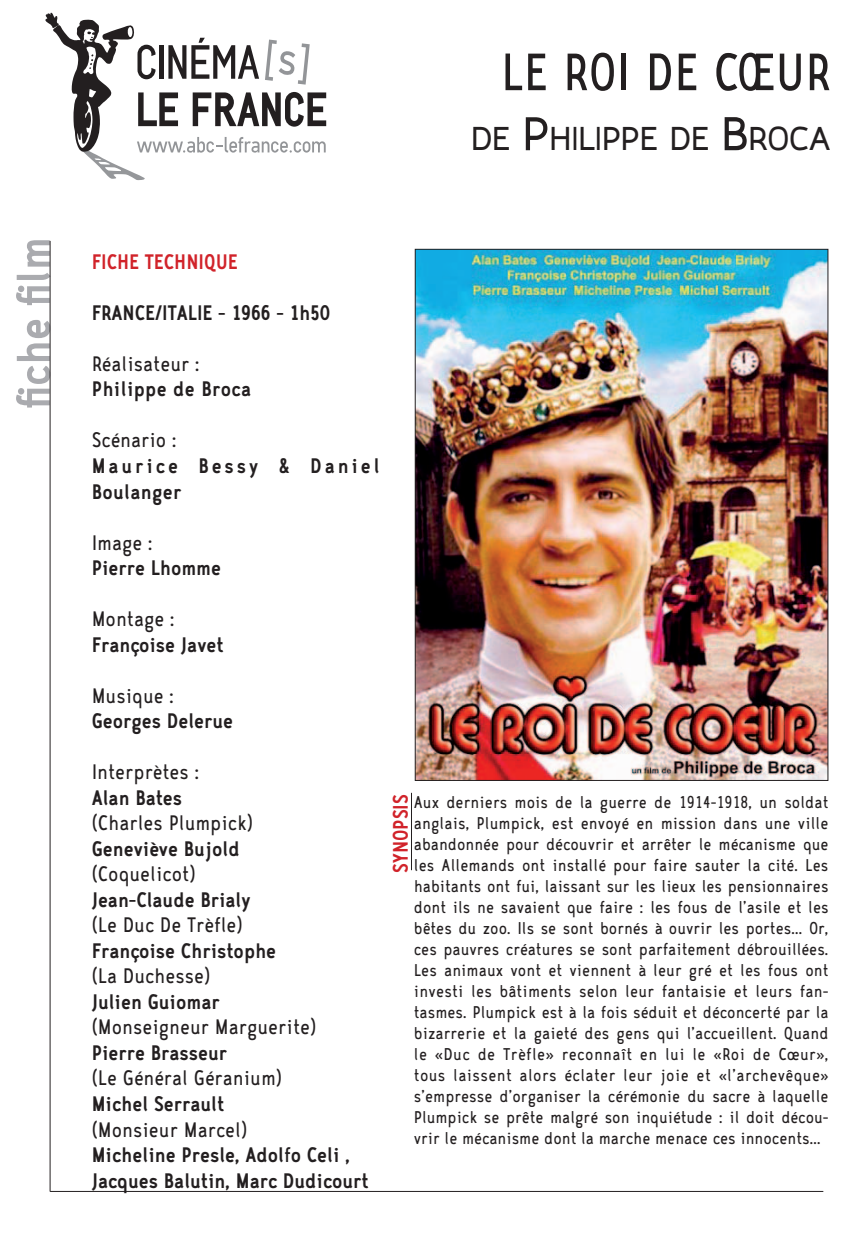
<style>
.page{position:relative;width:851px;height:1234px;background:#fff}
.page>*{position:absolute;margin:0;border:0;box-sizing:border-box;transform-origin:0 0}
.t1{font:60px "CA Zaracusa Narrow";color:#231f20}
.t2{font:700 54px "CA Zaracusa Narrow";color:#aaabaf}
.t3{font:37.8px "CA Zaracusa Wide";letter-spacing:-.02em;color:#231f20}
.t4{font:700 24px/25.5px "CA Zaracusa Narrow";color:#231f20}
.t5{font:24px "CA Zaracusa Narrow";color:#231f20}
.t6{font:700 24px/25.5px "CA Zaracusa Narrow";letter-spacing:.125em;color:#231f20}
.t7{font:700 24px "CA Zaracusa Narrow";color:#d1232a}
.t8{font:19.5px/21px "CA Zaracusa Narrow";color:#231f20;text-align:justify}
.s1{font-size:54px}
</style>
<div class="page">
<hr style="left:50px;top:241px;width:1px;height:950px;background:#231f20">
<svg style="left:45px;top:13px;width:281px;height:167px"></svg>
<img style="left:417px;top:251px;width:409px;height:527px">
<hr style="left:411px;top:792px;width:1px;height:78px;background:#231f20">
<hr style="left:50px;top:1190px;width:773px;height:1px;background:#231f20">
<h2 class="t2" style="left:17px;top:407px;width:172px;rotate:-90deg">fiche film</h2>
<h1 class="t1" style="left:500px;top:54px;width:331px">LE ROI DE CŒUR</h1>
<h3 class="t3" style="left:470px;top:127px;width:361px">DE <span class="s1">P</span>HILIPPE DE <span class="s1">B</span>ROCA</h3>
<p class="t7" style="left:92px;top:254px;width:148px">FICHE TECHNIQUE</p>
<p class="t4" style="left:92px;top:303px;width:240px">FRANCE/ITALIE - 1966 - 1h50</p>
<p class="t5" style="left:92px;top:356px;width:109px">Réalisateur :</p>
<p class="t4" style="left:92px;top:379px;width:161px">Philippe de Broca</p>
<p class="t5" style="left:92px;top:433px;width:86px">Scénario :</p>
<p class="t6" style="left:92px;top:456px;width:289px">Maurice Bessy &amp; Daniel<br>Boulanger</p>
<p class="t5" style="left:92px;top:535px;width:63px">Image :</p>
<p class="t4" style="left:92px;top:558px;width:131px">Pierre Lhomme</p>
<p class="t5" style="left:92px;top:611px;width:85px">Montage :</p>
<p class="t4" style="left:92px;top:634px;width:133px">Françoise Javet</p>
<p class="t5" style="left:92px;top:688px;width:84px">Musique :</p>
<p class="t4" style="left:92px;top:711px;width:143px">Georges Delerue</p>
<p class="t5" style="left:92px;top:764px;width:109px">Interprètes :</p>
<p class="t4" style="left:92px;top:787px;width:92px">Alan Bates</p>
<p class="t5" style="left:92px;top:815px;width:163px">(Charles Plumpick)</p>
<p class="t4" style="left:92px;top:838px;width:149px">Geneviève Bujold</p>
<p class="t5" style="left:92px;top:866px;width:105px">(Coquelicot)</p>
<p class="t4" style="left:92px;top:889px;width:160px">Jean-Claude Brialy</p>
<p class="t5" style="left:92px;top:917px;width:153px">(Le Duc De Trèfle)</p>
<p class="t4" style="left:92px;top:940px;width:186px">Françoise Christophe</p>
<p class="t5" style="left:92px;top:968px;width:120px">(La Duchesse)</p>
<p class="t4" style="left:92px;top:991px;width:129px">Julien Guiomar</p>
<p class="t5" style="left:92px;top:1019px;width:226px">(Monseigneur Marguerite)</p>
<p class="t4" style="left:92px;top:1042px;width:137px">Pierre Brasseur</p>
<p class="t5" style="left:92px;top:1070px;width:192px">(Le Général Géranium)</p>
<p class="t4" style="left:92px;top:1093px;width:134px">Michel Serrault</p>
<p class="t5" style="left:92px;top:1121px;width:157px">(Monsieur Marcel)</p>
<p class="t4" style="left:92px;top:1144px;width:278px">Micheline Presle, Adolfo Celi ,<br>Jacques Balutin, Marc Dudicourt</p>
<p class="t7" style="left:393px;top:872px;width:80px;rotate:-90deg">SYNOPSIS</p>
<p class="t8" style="left:414px;top:794px;width:416px">Aux derniers mois de la guerre de 1914-1918, un soldat anglais, Plumpick, est envoyé en mission dans une ville abandonnée pour découvrir et arrêter le mécanisme que les Allemands ont installé pour faire sauter la cité. Les habitants ont fui, laissant sur les lieux les pensionnaires dont ils ne savaient que faire : les fous de l’asile et les bêtes du zoo. Ils se sont bornés à ouvrir les portes... Or, ces pauvres créatures se sont parfaitement débrouillées.<br>Les animaux vont et viennent à leur gré et les fous ont investi les bâtiments selon leur fantaisie et leurs fan&shy;tasmes. Plumpick est à la fois séduit et déconcerté par la bizarrerie et la gaieté des gens qui l’accueillent. Quand le «Duc de Trèfle» reconnaît en lui le «Roi de Cœur», tous laissent alors éclater leur joie et «l’archevêque» s’empresse d’organiser la cérémonie du sacre à laquelle Plumpick se prête malgré son inquiétude : il doit décou&shy;vrir le mécanisme dont la marche menace ces innocents...</p>
</div>
